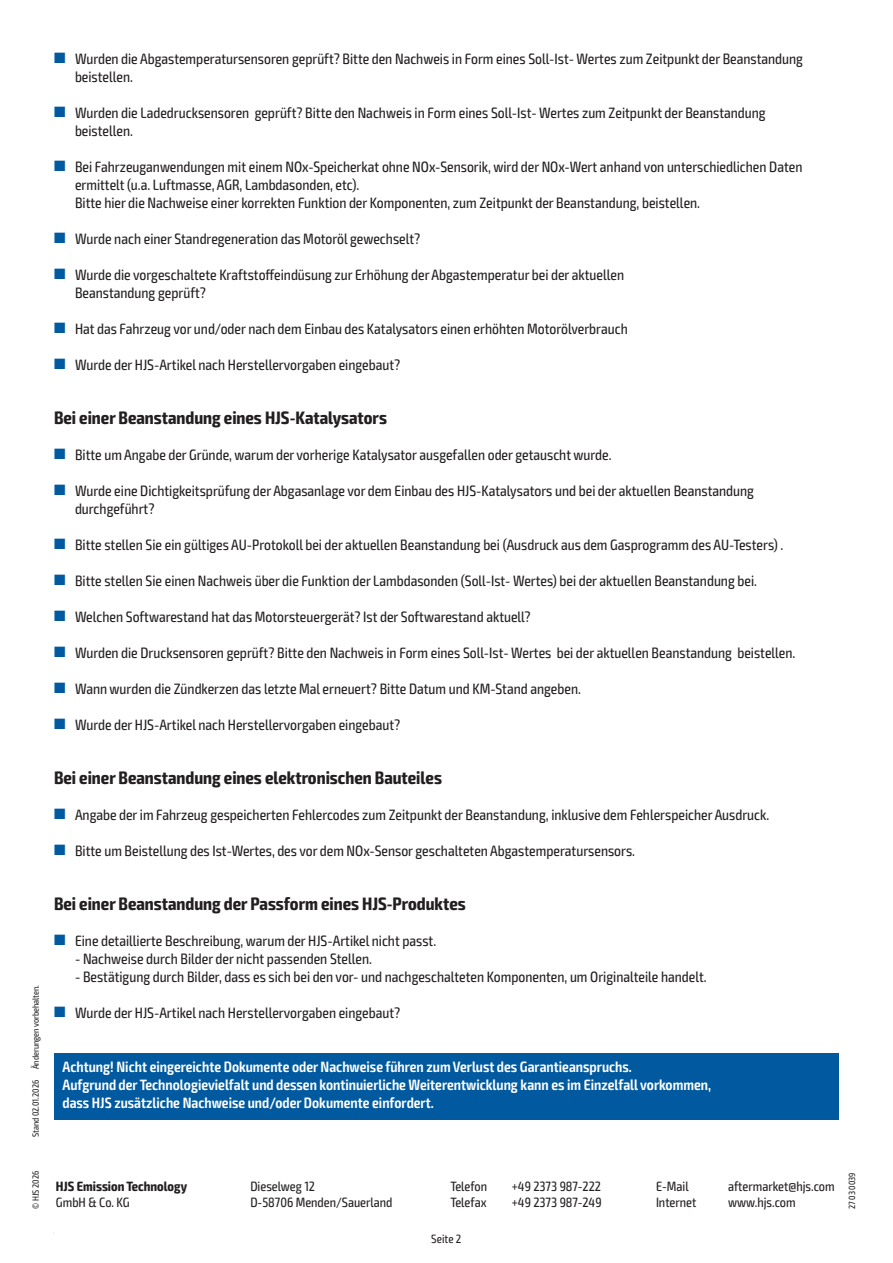
<style>
.page{position:relative;width:893px;height:1263px;background:#fff}
.page>*{position:absolute;margin:0;border:0;box-sizing:border-box;transform-origin:0 0}
.t1{font:700 condensed 18px "Exo 2";color:#231f20}
.t2{font:condensed 15px/18px "Exo 2";color:#231f20}
.t3{font:600 condensed 15px/18px "Exo 2";color:#fff}
.t4{font:condensed 13.5px "Exo 2";color:#231f20}
.t5{font:700 condensed 13.5px "Exo 2";color:#231f20}
.t6{font:condensed 12px "Exo 2";color:#231f20}
.t7{font:condensed 9px "Exo 2";color:#231f20}
.s1{color:#015aa0}
</style>
<div class="page">
<div style="left:54px;top:1053px;width:785px;height:66px;background:#015aa0"></div>
<hr style="left:54px;top:1233px;width:363px;height:1px;background:#231f20">
<hr style="left:475px;top:1233px;width:364px;height:1px;background:#231f20">
<p class="t7" style="left:30px;top:1137px;width:154px;rotate:-90deg">Stand 02.01.2026 Änderungen vorbehalten.</p>
<p class="t2" style="left:75px;top:50px;width:730px;text-indent:-21px"><span class="s1">■</span> Wurden die Abgastemperatursensoren geprüft? Bitte den Nachweis in Form eines Soll-Ist- Wertes zum Zeitpunkt der Beanstandung beistellen.</p>
<p class="t2" style="left:75px;top:104px;width:692px;text-indent:-21px"><span class="s1">■</span> Wurden die Ladedrucksensoren geprüft? Bitte den Nachweis in Form eines Soll-Ist- Wertes zum Zeitpunkt der Beanstandung beistellen.</p>
<p class="t2" style="left:75px;top:158px;width:729px;text-indent:-21px"><span class="s1">■</span> Bei Fahrzeuganwendungen mit einem NOx-Speicherkat ohne NOx-Sensorik, wird der NOx-Wert anhand von unterschiedlichen Daten ermittelt (u.a. Luftmasse, AGR, Lambdasonden, etc).<br>Bitte hier die Nachweise einer korrekten Funktion der Komponenten, zum Zeitpunkt der Beanstandung, beistellen.</p>
<p class="t2" style="left:54px;top:230px;width:368px"><span class="s1">■</span> Wurde nach einer Standregeneration das Motoröl gewechselt?</p>
<p class="t2" style="left:75px;top:266px;width:551px;text-indent:-21px"><span class="s1">■</span> Wurde die vorgeschaltete Kraftstoffeindüsung zur Erhöhung der Abgastemperatur bei der aktuellen<br>Beanstandung geprüft?</p>
<p class="t2" style="left:54px;top:320px;width:575px"><span class="s1">■</span> Hat das Fahrzeug vor und/oder nach dem Einbau des Katalysators einen erhöhten Motorölverbrauch</p>
<p class="t2" style="left:54px;top:356px;width:348px"><span class="s1">■</span> Wurde der HJS-Artikel nach Herstellervorgaben eingebaut?</p>
<p class="t1" style="left:54px;top:407px;width:334px">Bei einer Beanstandung eines HJS-Katalysators</p>
<p class="t2" style="left:54px;top:446px;width:559px"><span class="s1">■</span> Bitte um Angabe der Gründe, warum der vorherige Katalysator ausgefallen oder getauscht wurde.</p>
<p class="t2" style="left:75px;top:482px;width:681px;text-indent:-21px"><span class="s1">■</span> Wurde eine Dichtigkeitsprüfung der Abgasanlage vor dem Einbau des HJS-Katalysators und bei der aktuellen Beanstandung durchgeführt?</p>
<p class="t2" style="left:54px;top:536px;width:731px"><span class="s1">■</span> Bitte stellen Sie ein gültiges AU-Protokoll bei der aktuellen Beanstandung bei (Ausdruck aus dem Gasprogramm des AU-Testers) .</p>
<p class="t2" style="left:54px;top:572px;width:704px"><span class="s1">■</span> Bitte stellen Sie einen Nachweis über die Funktion der Lambdasonden (Soll-Ist- Wertes) bei der aktuellen Beanstandung bei.</p>
<p class="t2" style="left:54px;top:608px;width:478px"><span class="s1">■</span> Welchen Softwarestand hat das Motorsteuergerät? Ist der Softwarestand aktuell?</p>
<p class="t2" style="left:54px;top:644px;width:743px"><span class="s1">■</span> Wurden die Drucksensoren geprüft? Bitte den Nachweis in Form eines Soll-Ist- Wertes bei der aktuellen Beanstandung beistellen.</p>
<p class="t2" style="left:54px;top:680px;width:528px"><span class="s1">■</span> Wann wurden die Zündkerzen das letzte Mal erneuert? Bitte Datum und KM-Stand angeben.</p>
<p class="t2" style="left:54px;top:716px;width:348px"><span class="s1">■</span> Wurde der HJS-Artikel nach Herstellervorgaben eingebaut?</p>
<p class="t1" style="left:54px;top:767px;width:389px">Bei einer Beanstandung eines elektronischen Bauteiles</p>
<p class="t2" style="left:54px;top:806px;width:717px"><span class="s1">■</span> Angabe der im Fahrzeug gespeicherten Fehlercodes zum Zeitpunkt der Beanstandung, inklusive dem Fehlerspeicher Ausdruck.</p>
<p class="t2" style="left:54px;top:842px;width:583px"><span class="s1">■</span> Bitte um Beistellung des Ist-Wertes, des vor dem NOx-Sensor geschalteten Abgastemperatursensors.</p>
<p class="t1" style="left:54px;top:893px;width:413px">Bei einer Beanstandung der Passform eines HJS-Produktes</p>
<p class="t2" style="left:54px;top:932px;width:384px"><span class="s1">■</span> Eine detaillierte Beschreibung, warum der HJS-Artikel nicht passt.</p>
<p class="t2" style="left:75px;top:950px;width:298px">- Nachweise durch Bilder der nicht passenden Stellen.</p>
<p class="t2" style="left:75px;top:968px;width:633px">- Bestätigung durch Bilder, dass es sich bei den vor- und nachgeschalteten Komponenten, um Originalteile handelt.</p>
<p class="t2" style="left:54px;top:1004px;width:348px"><span class="s1">■</span> Wurde der HJS-Artikel nach Herstellervorgaben eingebaut?</p>
<p class="t3" style="left:63px;top:1058px;width:650px">Achtung! Nicht eingereichte Dokumente oder Nachweise führen zum Verlust des Garantieanspruchs.<br>Aufgrund der Technologievielfalt und dessen kontinuierliche Weiterentwicklung kann es im Einzelfall vorkommen, dass HJS zusätzliche Nachweise und/oder Dokumente einfordert.</p>
<p class="t7" style="left:30px;top:1209px;width:39px;rotate:-90deg">© HJS 2026</p>
<p class="t7" style="left:847px;top:1209px;width:38px;rotate:-90deg">27 03 0039</p>
<p class="t5" style="left:56px;top:1178px;width:133px">HJS Emission Technology</p>
<p class="t4" style="left:250px;top:1178px;width:66px">Dieselweg 12</p>
<p class="t4" style="left:450px;top:1178px;width:38px">Telefon</p>
<p class="t4" style="left:512px;top:1178px;width:91px">+49 2373 987-222</p>
<p class="t4" style="left:656px;top:1178px;width:34px">E-Mail</p>
<p class="t4" style="left:728px;top:1178px;width:108px">aftermarket@hjs.com</p>
<p class="t4" style="left:56px;top:1194px;width:75px">GmbH &amp; Co. KG</p>
<p class="t4" style="left:250px;top:1194px;width:144px">D-58706 Menden/Sauerland</p>
<p class="t4" style="left:450px;top:1194px;width:38px">Telefax</p>
<p class="t4" style="left:512px;top:1194px;width:91px">+49 2373 987-249</p>
<p class="t4" style="left:656px;top:1194px;width:42px">Internet</p>
<p class="t4" style="left:728px;top:1194px;width:69px">www.hjs.com</p>
<p class="t6" style="left:431px;top:1232px;width:31px">Seite 2</p>
</div>
